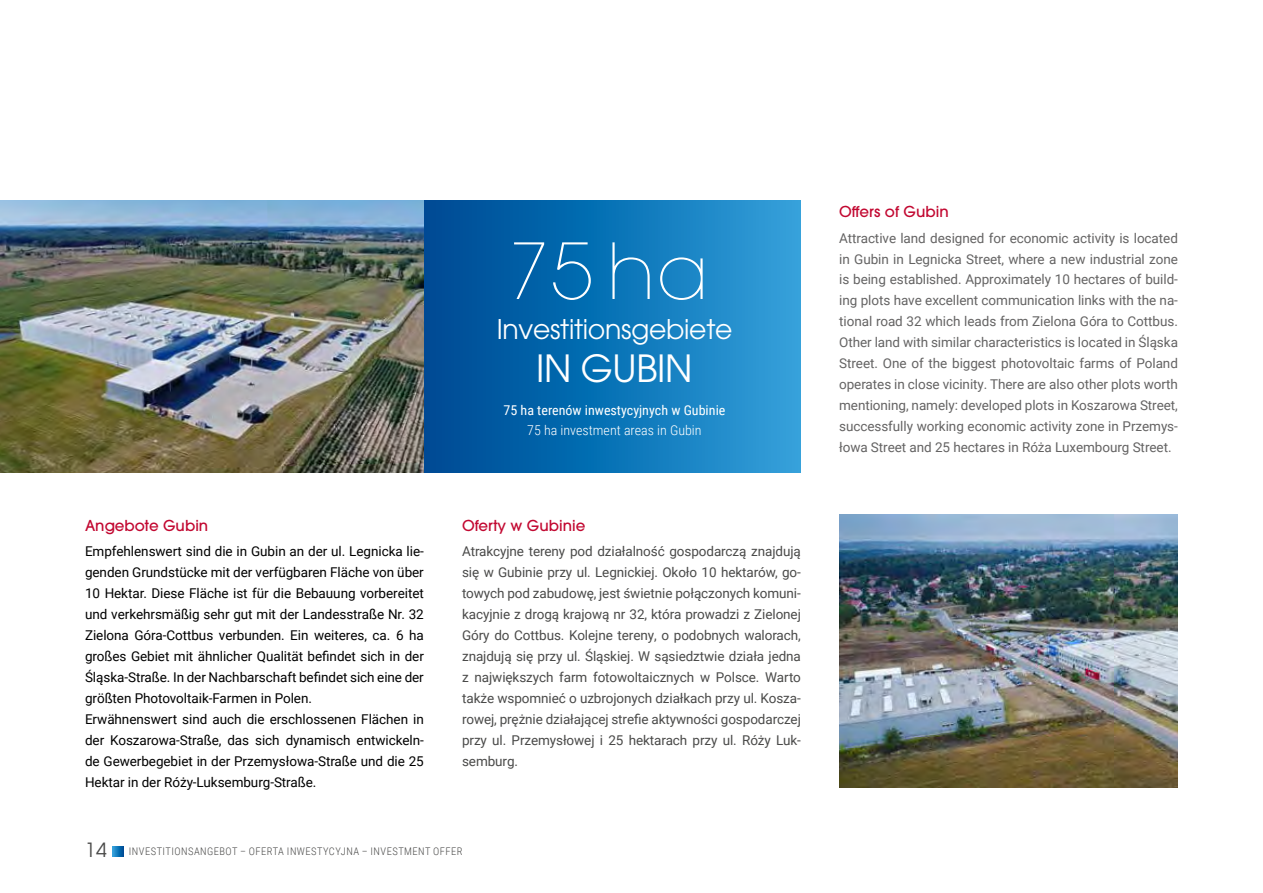
<style>
.page{position:relative;width:1263px;height:893px;background:#fff}
.page>*{position:absolute;margin:0;border:0;box-sizing:border-box;transform-origin:0 0}
.t1{font:200 76.5px "Avant Garde";color:#fff}
.t2{font:37.35px "ITC Avant Garde Pro";letter-spacing:-.01em;color:#fff}
.t3{font:27px "ITC Avant Garde Pro";letter-spacing:-.01em;color:#fff}
.t4{font:500 15px "ITC Avant Garde Pro";color:#c20831}
.t5{font:13.5px/21px "Roboto";letter-spacing:-.005em;color:#000}
.t6{font:13.5px/21px "Roboto";letter-spacing:-.005em;color:#646363;text-align:justify}
.t7{font:13.5px/21px "Roboto";letter-spacing:-.005em;color:#4a4a49;text-align:justify}
.t8{font:13.5px "Roboto Condensed";color:#fff;scale:1.04 1}
.t9{font:300 13.5px "Roboto Condensed";color:#fff;scale:1.04 1}
.t10{font:300 10.5px "Roboto Condensed";letter-spacing:.045em;color:#4a4a49}
.s1{font-family:"ITC Avant Garde Pro";font-weight:400;font-size:19.5px}
</style>
<div class="page">
<div style="left:424px;top:200px;width:376px;height:273px;background:linear-gradient(to right,#004792,#2da0db)"></div>
<img style="left:839px;top:514px;width:339px;height:273px">
<img style="left:0;top:200px;width:424px;height:273px">
<svg style="left:112px;top:846px;width:11px;height:11px"></svg>
<h1 class="t1" style="left:507px;top:226px;width:203px">75 ha</h1>
<h3 class="t3" style="left:497px;top:312px;width:237px">Investitionsgebiete</h3>
<h2 class="t2" style="left:536px;top:345px;width:158px">IN GUBIN</h2>
<p class="t4" style="left:85px;top:516px;width:125px">Angebote Gubin</p>
<p class="t5" style="left:85px;top:541px;width:340px">Empfehlenswert sind die in Gubin an der ul. Legnicka lie&shy;genden Grundstücke mit der verfügbaren Fläche von über 10 Hektar. Diese Fläche ist für die Bebauung vorbereitet und verkehrsmäßig sehr gut mit der Landesstraße Nr. 32<br>Zielona Góra-Cottbus verbunden. Ein weiteres, ca. 6 ha großes Gebiet mit ähnlicher Qualität befindet sich in der Śląska-Straße. In der Nachbarschaft befindet sich eine der größten Photovoltaik-Farmen in Polen.<br>Erwähnenswert sind auch die erschlossenen Flächen in der Koszarowa-Straße, das sich dynamisch entwickeln&shy;de Gewerbegebiet in der Przemysłowa-Straße und die 25<br>Hektar in der Róży-Luksemburg-Straße.</p>
<p class="t8" style="left:503px;top:401px;width:215px">75 ha terenów inwestycyjnych w Gubinie</p>
<p class="t9" style="left:527px;top:421px;width:169px">75 ha investment areas in Gubin</p>
<p class="t4" style="left:462px;top:516px;width:125px">Oferty w Gubinie</p>
<p class="t7" style="left:462px;top:541px;width:340px">Atrakcyjne tereny pod działalność gospodarczą znajdują się w Gubinie przy ul. Legnickiej. Około 10 hektarów, go&shy;towych pod zabudowę, jest świetnie połączonych komuni&shy;kacyjnie z drogą krajową nr 32, która prowadzi z Zielonej Góry do Cottbus. Kolejne tereny, o podobnych walorach, znajdują się przy ul. Śląskiej. W sąsiedztwie działa jedna z największych farm fotowoltaicznych w Polsce. Warto także wspomnieć o uzbrojonych działkach przy ul. Kosza&shy;rowej, prężnie działającej strefie aktywności gospodarczej przy ul. Przemysłowej i 25 hektarach przy ul. Róży Luk&shy;semburg.</p>
<p class="t10" style="left:85px;top:844px;width:379px"><span class="s1">14</span> INVESTITIONSANGEBOT – OFERTA INWESTYCYJNA – INVESTMENT OFFER</p>
<p class="t4" style="left:839px;top:202px;width:111px">Offers of Gubin</p>
<p class="t6" style="left:839px;top:227px;width:340px">Attractive land designed for economic activity is located in Gubin in Legnicka Street, where a new industrial zone is being established. Approximately 10 hectares of build&shy;ing plots have excellent communication links with the na&shy;tional road 32 which leads from Zielona Góra to Cottbus.<br>Other land with similar characteristics is located in Śląska Street. One of the biggest photovoltaic farms of Poland operates in close vicinity. There are also other plots worth mentioning, namely: developed plots in Koszarowa Street, successfully working economic activity zone in Przemys&shy;łowa Street and 25 hectares in Róża Luxembourg Street.</p>
</div>
